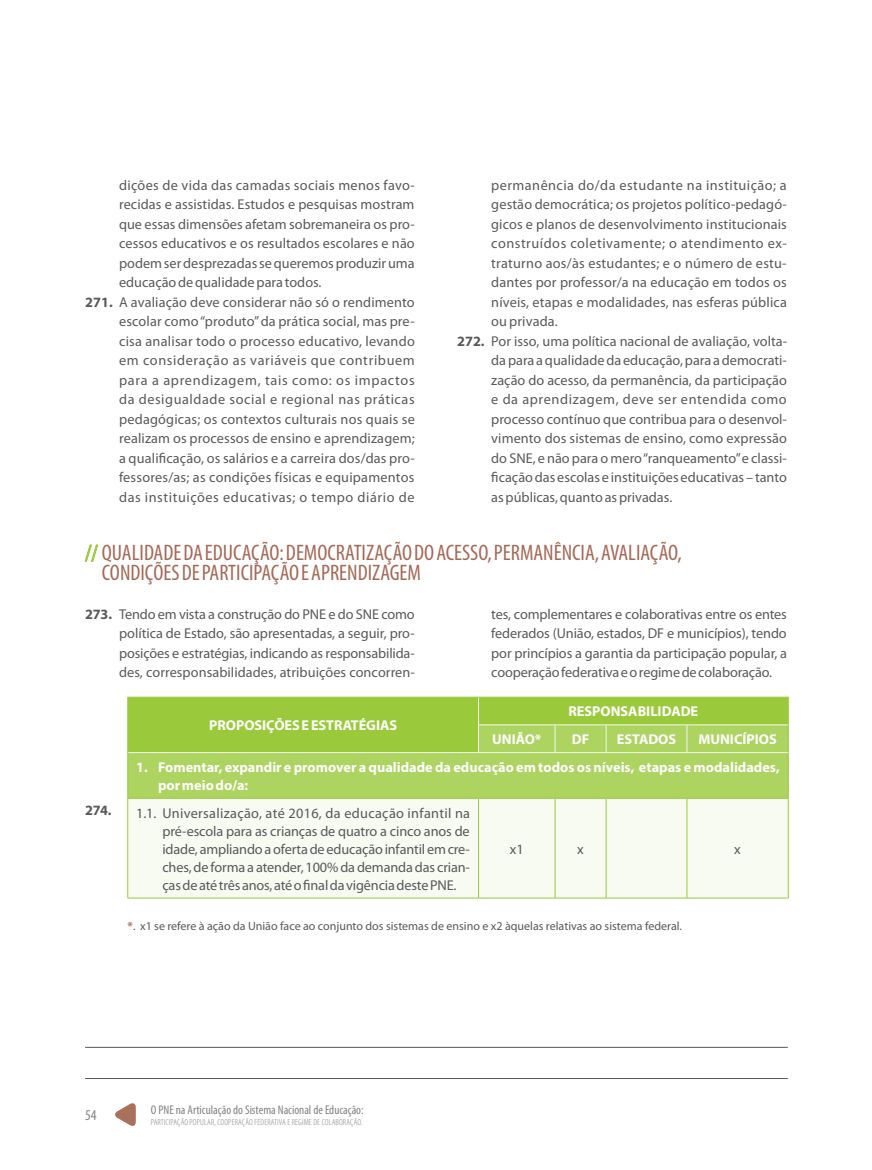
<style>
.page{position:relative;width:872px;height:1170px;background:#fff}
.page>*{position:absolute;margin:0;border:0;box-sizing:border-box;transform-origin:0 0}
.t1{font:condensed 22.5px/19.5px "Myriad Pro";color:#a56955}
.t2{font:condensed 15px "Myriad Pro";color:#808285}
.t3{font:14.25px/19.5px "Myriad Pro";letter-spacing:.01em;color:#58595b;text-align:justify}
.t4{font:700 14.25px/18px "Myriad Pro";color:#fff}
.t5{font:14.25px "Myriad Pro";letter-spacing:.04em;color:#58595b}
.t6{font:14.25px "Myriad Pro";letter-spacing:.045em;color:#58595b}
.t7{font:14.25px "Myriad Pro";letter-spacing:.03em;color:#58595b}
.t8{font:14.25px "Myriad Pro";letter-spacing:.035em;color:#58595b}
.t9{font:14.25px "Myriad Pro";letter-spacing:.05em;color:#58595b}
.t10{font:700 14.25px "Myriad Pro";color:#58595b}
.t11{font:condensed 12.6px "Myriad Pro";color:#808285}
.t12{font:12px "Myriad Pro";color:#58595b}
.t13{font:300 condensed 8.85px "Myriad Pro";letter-spacing:.02em;color:#808285}
.s1{font-weight:700}
.s2{color:#9aca3c}
.s3{font-weight:700;color:#a9705c}
</style>
<div class="page">
<svg style="left:115px;top:1103px;width:21px;height:23px"></svg>
<hr style="left:85px;top:1077px;width:702px;height:1px;background:#58595b">
<hr style="left:85px;top:1046px;width:702px;height:1px;background:#58595b">
<svg style="left:84px;top:544px;width:15px;height:18px"></svg>
<div style="left:128px;top:753px;width:660px;height:45px;background:#add361"></div>
<div style="left:128px;top:799px;width:660px;height:98px;background:#f7fbf2"></div>
<hr style="left:127px;top:798px;width:1px;height:99px;background:#9aca3c">
<hr style="left:478px;top:798px;width:1px;height:99px;background:#9aca3c">
<hr style="left:555px;top:798px;width:1px;height:99px;background:#9aca3c">
<hr style="left:606px;top:798px;width:1px;height:99px;background:#9aca3c">
<hr style="left:686px;top:798px;width:1px;height:99px;background:#9aca3c">
<hr style="left:788px;top:798px;width:1px;height:99px;background:#9aca3c">
<svg style="left:127px;top:697px;width:662px;height:56px;background:#a0cd49"></svg>
<hr style="left:127px;top:752px;width:1px;height:46px;background:#9aca3c">
<hr style="left:128px;top:798px;width:350px;height:1px;background:#9aca3c">
<hr style="left:478px;top:798px;width:77px;height:1px;background:#9aca3c">
<hr style="left:555px;top:798px;width:51px;height:1px;background:#9aca3c">
<hr style="left:606px;top:798px;width:81px;height:1px;background:#9aca3c">
<hr style="left:692px;top:798px;width:96px;height:1px;background:#9aca3c">
<hr style="left:788px;top:752px;width:1px;height:46px;background:#9aca3c">
<hr style="left:128px;top:897px;width:350px;height:1px;background:#9aca3c">
<hr style="left:478px;top:897px;width:77px;height:1px;background:#9aca3c">
<hr style="left:555px;top:897px;width:51px;height:1px;background:#9aca3c">
<hr style="left:606px;top:897px;width:81px;height:1px;background:#9aca3c">
<hr style="left:692px;top:897px;width:96px;height:1px;background:#9aca3c">
<p class="t3" style="left:119px;top:175px;width:297px">dições de vida das camadas sociais menos favo-</p>
<p class="t3" style="left:119px;top:194px;width:297px">recidas e assistidas. Estudos e pesquisas mostram</p>
<p class="t3" style="left:119px;top:214px;width:297px">que essas dimensões afetam sobremaneira os pro-</p>
<p class="t3" style="left:119px;top:233px;width:297px">cessos educativos e os resultados escolares e não</p>
<p class="t3" style="left:119px;top:253px;width:297px">podem ser desprezadas se queremos produzir uma</p>
<p class="t3" style="left:119px;top:272px;width:204px">educação de qualidade para todos.</p>
<p class="t3" style="left:85px;top:292px;width:331px"><span class="s1">271.</span> A avaliação deve considerar não só o rendimento</p>
<p class="t3" style="left:119px;top:311px;width:297px">escolar como “produto” da prática social, mas pre-</p>
<p class="t3" style="left:119px;top:331px;width:297px">cisa analisar todo o processo educativo, levando</p>
<p class="t6" style="left:119px;top:351px;width:297px">em consideração as variáveis que contribuem</p>
<p class="t9" style="left:119px;top:371px;width:297px">para a aprendizagem, tais como: os impactos</p>
<p class="t5" style="left:119px;top:390px;width:297px">da desigualdade social e regional nas práticas</p>
<p class="t3" style="left:119px;top:409px;width:297px">pedagógicas; os contextos culturais nos quais se</p>
<p class="t3" style="left:119px;top:428px;width:297px">realizam os processos de ensino e aprendizagem;</p>
<p class="t3" style="left:119px;top:448px;width:297px">a qualificação, os salários e a carreira dos/das pro-</p>
<p class="t3" style="left:119px;top:467px;width:297px">fessores/as; as condições físicas e equipamentos</p>
<p class="t5" style="left:119px;top:488px;width:297px">das instituições educativas; o tempo diário de</p>
<p class="t7" style="left:491px;top:176px;width:297px">permanência do/da estudante na instituição; a</p>
<p class="t3" style="left:491px;top:194px;width:297px">gestão democrática; os projetos político-pedagó-</p>
<p class="t3" style="left:491px;top:214px;width:297px">gicos e planos de desenvolvimento institucionais</p>
<p class="t8" style="left:491px;top:234px;width:297px">construídos coletivamente; o atendimento ex-</p>
<p class="t3" style="left:491px;top:253px;width:297px">traturno aos/às estudantes; e o número de estu-</p>
<p class="t3" style="left:491px;top:272px;width:297px">dantes por professor/a na educação em todos os</p>
<p class="t3" style="left:491px;top:292px;width:297px">níveis, etapas e modalidades, nas esferas pública</p>
<p class="t3" style="left:491px;top:311px;width:68px">ou privada.</p>
<p class="t3" style="left:457px;top:331px;width:331px"><span class="s1">272.</span> Por isso, uma política nacional de avaliação, volta-</p>
<p class="t3" style="left:491px;top:350px;width:297px">da para a qualidade da educação, para a democrati-</p>
<p class="t3" style="left:491px;top:370px;width:297px">zação do acesso, da permanência, da participação</p>
<p class="t6" style="left:491px;top:390px;width:297px">e da aprendizagem, deve ser entendida como</p>
<p class="t3" style="left:491px;top:409px;width:297px">processo contínuo que contribua para o desenvol-</p>
<p class="t3" style="left:491px;top:428px;width:297px">vimento dos sistemas de ensino, como expressão</p>
<p class="t3" style="left:491px;top:448px;width:297px">do SNE, e não para o mero “ranqueamento” e classi-</p>
<p class="t3" style="left:491px;top:467px;width:297px">ficação das escolas e instituições educativas – tanto</p>
<p class="t3" style="left:491px;top:487px;width:182px">as públicas, quanto as privadas.</p>
<h1 class="t1" style="left:102px;top:543px;width:581px;text-indent:-17px"><span class="s2">//</span> QUALIDADE DA EDUCAÇÃO: DEMOCRATIZAÇÃO DO ACESSO, PERMANÊNCIA, AVALIAÇÃO,<br>CONDIÇÕES DE PARTICIPAÇÃO E APRENDIZAGEM</h1>
<p class="t3" style="left:119px;top:604px;width:297px;text-indent:-34px"><span class="s1">273.</span> Tendo em vista a construção do PNE e do SNE como política de Estado, são apresentadas, a seguir, pro&shy;posições e estratégias, indicando as responsabilida&shy;des, corresponsabilidades, atribuições concorren-</p>
<p class="t3" style="left:491px;top:604px;width:297px">tes, complementares e colaborativas entre os entes federados (União, estados, DF e municípios), tendo por princípios a garantia da participação popular, a cooperação federativa e o regime de colaboração.</p>
<p class="t4" style="left:209px;top:716px;width:44px">PROPOSIÇÕES</p>
<p class="t4" style="left:302px;top:716px;width:19px">EESTRATÉGIAS</p>
<p class="t4" style="left:568px;top:702px;width:42px">RESPONSABILIDADE</p>
<p class="t4" style="left:492px;top:729px;width:10px">UNIÃO</p>
<p class="t4" style="left:535px;top:729px;width:56px">* DF</p>
<p class="t4" style="left:617px;top:729px;width:10px">ESTADOS</p>
<p class="t4" style="left:698px;top:729px;width:21px">MUNICÍ</p>
<p class="t4" style="left:746px;top:729px;width:17px">PIOS</p>
<p class="t4" style="left:158px;top:757px;width:623px;text-indent:-22px">1. Fomentar, expandir e promover a qualidade da educação em todos os níveis, etapas e modalidades, por meio do/a:</p>
<p class="t3" style="left:162px;top:803px;width:309px;line-height:18px;text-indent:-26px">1.1. Universalização, até 2016, da educação infantil na pré-escola para as crianças de quatro a cinco anos de idade, ampliando a oferta de educação infantil em cre&shy;ches, de forma a atender, 100% da demanda das crian&shy;ças de até três anos, até o final da vigência deste PNE.</p>
<p class="t10" style="left:85px;top:800px;width:28px">274.</p>
<p class="t3" style="left:510px;top:838px;width:15px">x1</p>
<p class="t3" style="left:577px;top:838px;width:8px">x</p>
<p class="t3" style="left:734px;top:838px;width:8px">x</p>
<p class="t12" style="left:128px;top:918px;width:556px"><span class="s3">*</span>. x1 se refere à ação da União face ao conjunto dos sistemas de ensino e x2 àquelas relativas ao sistema federal.</p>
<p class="t2" style="left:85px;top:1105px;width:13px">54</p>
<p class="t11" style="left:151px;top:1101px;width:214px">O PNE na Articulação do Sistema Nacional de Educação:</p>
<p class="t13" style="left:151px;top:1116px;width:213px">PARTICIPAÇÃO POPULAR, COOPERAÇÃO FEDERATIVA E REGIME DE COLABORAÇÃO.</p>
</div>
